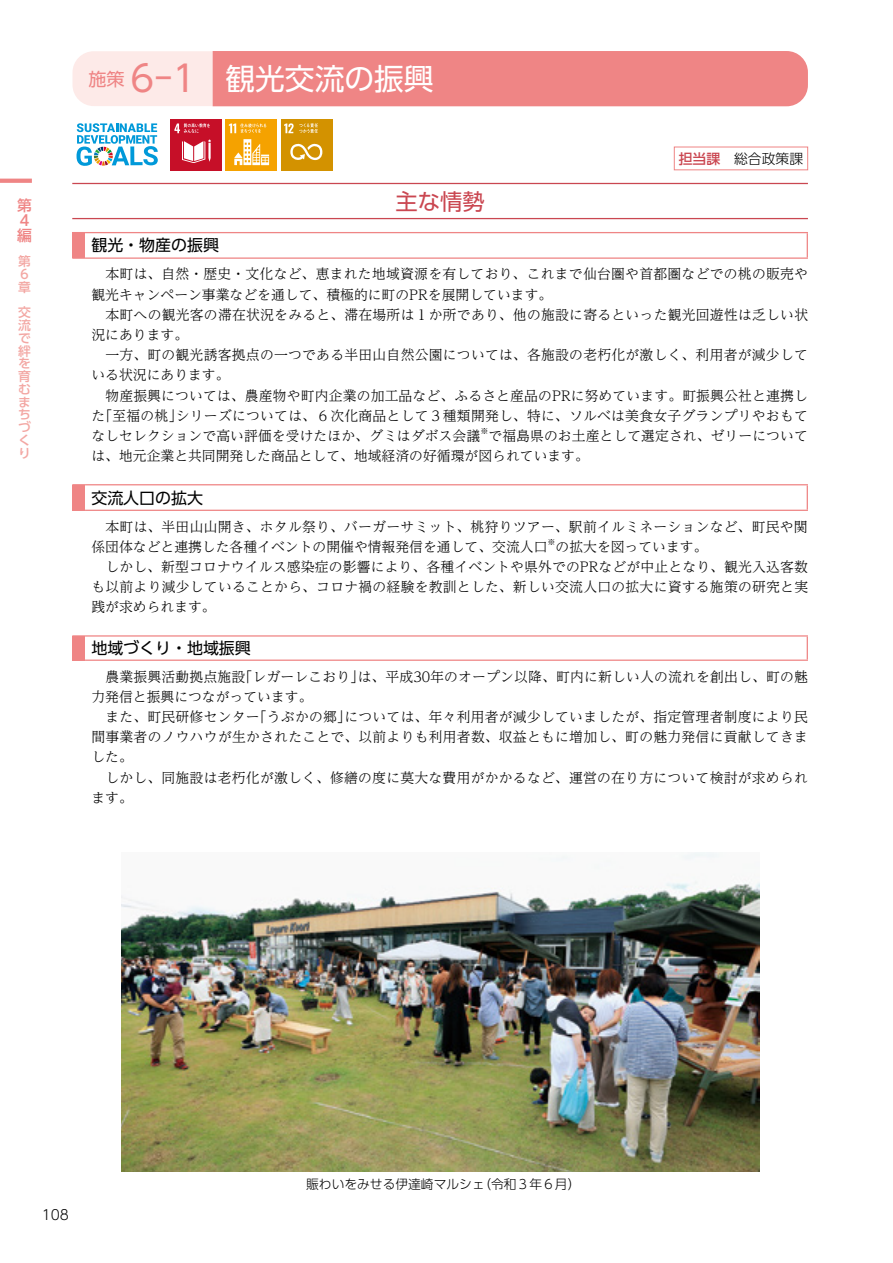
<style>
.page{position:relative;width:893px;height:1263px;background:#fff}
.page>*{position:absolute;margin:0;border:0;box-sizing:border-box;transform-origin:0 0}
.t1{font:29.7px "UD Shin Go Pr 6 N";color:#fff}
.t2{font:22.35px "UD Shin Go Pr 6 N";color:#ca4751}
.t3{font:15.9px "UD Shin Go Pr 6 N";color:#000}
.t4{font:500 14.85px/14.9px "UD Shin Go Pr 6 N";color:#ef8585}
.t5{font:300 13.8px/20.2px "UD Reimin Pr 6 N";letter-spacing:.02em;color:#000}
.t6{font:300 13.8px/20.2px "UD Reimin Pr 6 N";color:#000}
.t7{font:300 13.8px "UD Shin Go Pr 6 N";color:#000}
.t8{font:300 12.75px "UD Shin Go Pr 6 N";color:#000}
.t9{font:500 12.75px/12.8px "UD Shin Go Pr 6 N";color:#f3a7a3}
.t10{font:300 8.1px "UD Reimin Pr 6 N";color:#000}
.s1{font-size:18px;color:#ef8585}
.s2{font-size:36.15px;color:#ef8585}
.s3{font-weight:500;color:#ca4751}
</style>
<div class="page">
<svg style="left:72px;top:51px;width:736px;height:55px;background:#f19998"></svg>
<div style="left:171px;top:119px;width:51px;height:51px;background:#c60f28"></div>
<svg style="left:182px;top:140px;width:29px;height:23px"></svg>
<svg style="left:174px;top:123px;width:36px;height:10px"></svg>
<div style="left:226px;top:119px;width:51px;height:51px;background:#f5a200"></div>
<svg style="left:234px;top:139px;width:35px;height:26px"></svg>
<svg style="left:229px;top:123px;width:37px;height:10px"></svg>
<div style="left:281px;top:119px;width:51px;height:51px;background:#d39200"></div>
<svg style="left:290px;top:144px;width:32px;height:17px"></svg>
<svg style="left:284px;top:123px;width:34px;height:10px"></svg>
<hr style="left:72px;top:183px;width:736px;height:1px;background:#ca4751">
<hr style="left:72px;top:218px;width:736px;height:1px;background:#ca4751">
<div style="left:72px;top:233px;width:13px;height:25px;background:#ef8585"></div>
<hr style="left:85px;top:257px;width:723px;height:2px;background:#ef8585">
<svg style="left:72px;top:258px;width:13px;height:1px"></svg>
<svg style="left:72px;top:232px;width:13px;height:1px"></svg>
<hr style="left:85px;top:232px;width:723px;height:1px;background:#ef8585">
<svg style="left:807px;top:233px;width:1px;height:24px"></svg>
<div style="left:72px;top:485px;width:13px;height:25px;background:#ef8585"></div>
<svg style="left:72px;top:484px;width:13px;height:1px"></svg>
<hr style="left:85px;top:484px;width:723px;height:1px;background:#ef8585">
<svg style="left:72px;top:510px;width:13px;height:1px"></svg>
<hr style="left:85px;top:510px;width:723px;height:1px;background:#ef8585">
<svg style="left:807px;top:485px;width:1px;height:25px"></svg>
<div style="left:72px;top:636px;width:13px;height:24px;background:#ef8585"></div>
<svg style="left:72px;top:635px;width:13px;height:1px"></svg>
<hr style="left:85px;top:635px;width:723px;height:2px;background:#ef8585">
<svg style="left:807px;top:637px;width:1px;height:22px"></svg>
<svg style="left:72px;top:660px;width:13px;height:1px"></svg>
<hr style="left:85px;top:659px;width:723px;height:2px;background:#ef8585">
<div style="left:674px;top:147px;width:134px;height:23px;border:1px solid #ef8585"></div>
<img style="left:121px;top:852px;width:638px;height:319px">
<svg style="left:77px;top:123px;width:81px;height:43px"></svg>
<svg style="left:0;top:179px;width:32px;height:4px"></svg>
<p class="t4" style="left:17px;top:197px;width:16px">第<br>４編</p>
<p class="t9" style="left:18px;top:255px;width:14px">第<br>６章</p>
<p class="t9" style="left:18px;top:306px;width:14px">交流で絆を育むまちづくり</p>
<h1 class="t1" style="left:88px;top:55px;width:347px"><span class="s1">施策</span> <span class="s2">6-1</span> 観光交流の振興</h1>
<h2 class="t2" style="left:395px;top:183px;width:91px">主な情勢</h2>
<p class="t7" style="left:679px;top:147px;width:126px"><span class="s3">担当課</span>　総合政策課</p>
<p class="t3" style="left:91px;top:232px;width:129px">観光・物産の振興</p>
<p class="t5" style="left:91px;top:264px;width:718px">　本町は、自然・歴史・文化など、恵まれた地域資源を有しており、これまで仙台圏や首都圏などでの桃の販売や観光キャンペーン事業などを通して、積極的に町のPRを展開しています。<br>　本町への観光客の滞在状況をみると、滞在場所は１か所であり、他の施設に寄るといった観光回遊性は乏しい状況にあります。<br>　一方、町の観光誘客拠点の一つである半田山自然公園については、各施設の老朽化が激しく、利用者が減少している状況にあります。<br>　物産振興については、農産物や町内企業の加工品など、ふるさと産品のPRに努めています。町振興公社と連携した「至福の桃」シリーズについては、６次化商品として３種類開発し、特に、ソルベは美食女子グランプリやおもてなしセレクションで高い評価を受けたほか、グミはダボス会議</p>
<p class="t10" style="left:480px;top:425px;width:10px">※</p>
<p class="t6" style="left:91px;top:425px;width:718px;text-indent:397px">で福島県のお土産として選定され、ゼリーについては、地元企業と共同開発した商品として、地域経済の好循環が図られています。</p>
<p class="t3" style="left:91px;top:485px;width:113px">交流人口の拡大</p>
<p class="t5" style="left:91px;top:516px;width:718px">　本町は、半田山山開き、ホタル祭り、バーガーサミット、桃狩りツアー、駅前イルミネーションなど、町民や関係団体などと連携した各種イベントの開催や情報発信を通して、交流人口</p>
<p class="t10" style="left:547px;top:535px;width:10px">※</p>
<p class="t5" style="left:91px;top:536px;width:718px;text-indent:464px">の拡大を図っています。<br>　しかし、新型コロナウイルス感染症の影響により、各種イベントや県外でのPRなどが中止となり、観光入込客数も以前より減少していることから、コロナ禍の経験を教訓とした、新しい交流人口の拡大に資する施策の研究と実践が求められます。</p>
<p class="t3" style="left:91px;top:635px;width:161px">地域づくり・地域振興</p>
<p class="t5" style="left:91px;top:666px;width:718px">　農業振興活動拠点施設「レガーレこおり」は、平成30年のオープン以降、町内に新しい人の流れを創出し、町の魅力発信と振興につながっています。<br>　また、町民研修センター「うぶかの郷」については、年々利用者が減少していましたが、指定管理者制度により民間事業者のノウハウが生かされたことで、以前よりも利用者数、収益ともに増加し、町の魅力発信に貢献してきました。<br>　しかし、同施設は老朽化が激しく、修繕の度に莫大な費用がかかるなど、運営の在り方について検討が求められます。</p>
<p class="t7" style="left:42px;top:1204px;width:29px">108</p>
<p class="t8" style="left:306px;top:1173px;width:276px">賑わいをみせる伊達崎マルシェ（令和３年６月）</p>
</div>
